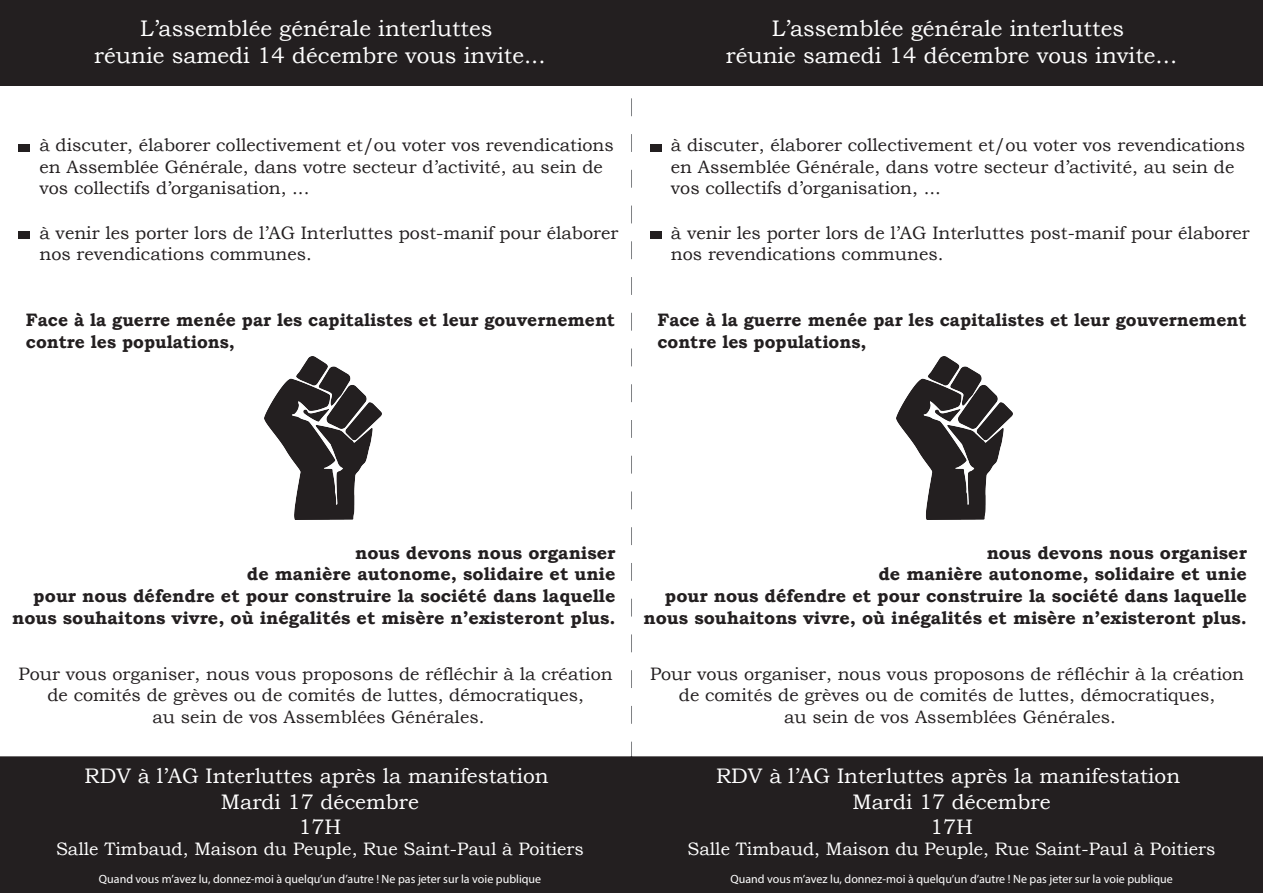
<style>
.page{position:relative;width:1263px;height:893px;background:#fff}
.page>*{position:absolute;margin:0;border:0;box-sizing:border-box;transform-origin:0 0}
.t1{font:22.5px/27px "Bookman Old Style";color:#fff;text-align:center}
.t2{font:21px/25.2px "Bookman Old Style";color:#fff;text-align:center}
.t3{font:18px/21.6px "Bookman Old Style";color:#231f20}
.t4{font:700 18px/21.6px "Bookman Old Style";color:#231f20}
.t5{font:18px "Bookman Old Style";color:#fff}
.t6{font:12px "Myriad Pro";color:#fff}
</style>
<div class="page">
<svg style="left:631px;top:98px;width:1px;height:658px"></svg>
<div style="left:0;top:756px;width:631px;height:137px;background:#231f20"></div>
<div style="left:0;top:0;width:631px;height:86px;background:#231f20"></div>
<div style="left:18px;top:144px;width:12px;height:7px;background:#231f20"></div>
<div style="left:18px;top:232px;width:12px;height:7px;background:#231f20"></div>
<div style="left:631px;top:756px;width:632px;height:137px;background:#231f20"></div>
<div style="left:631px;top:0;width:632px;height:86px;background:#231f20"></div>
<img style="left:896px;top:356px;width:116px;height:163px">
<div style="left:650px;top:144px;width:12px;height:7px;background:#231f20"></div>
<div style="left:650px;top:232px;width:12px;height:7px;background:#231f20"></div>
<img style="left:14px;top:356px;width:561px;height:537px">
<p class="t1" style="left:94px;top:15px;width:453px">L’assemblée générale interluttes<br>réunie samedi 14 décembre vous invite...</p>
<p class="t3" style="left:39px;top:134px;width:576px">à discuter, élaborer collectivement et/ou voter vos revendications en Assemblée Générale, dans votre secteur d’activité, au sein de vos collectifs d’organisation, ...</p>
<p class="t3" style="left:39px;top:222px;width:580px">à venir les porter lors de l’AG Interluttes post-manif pour élaborer nos revendications communes.</p>
<p class="t4" style="left:26px;top:309px;width:590px">Face à la guerre menée par les capitalistes et leur gouvernement contre les populations,</p>
<p class="t1" style="left:726px;top:15px;width:453px">L’assemblée générale interluttes<br>réunie samedi 14 décembre vous invite...</p>
<p class="t3" style="left:671px;top:134px;width:576px">à discuter, élaborer collectivement et/ou voter vos revendications en Assemblée Générale, dans votre secteur d’activité, au sein de vos collectifs d’organisation, ...</p>
<p class="t3" style="left:671px;top:222px;width:580px">à venir les porter lors de l’AG Interluttes post-manif pour élaborer nos revendications communes.</p>
<p class="t4" style="left:657px;top:309px;width:590px">Face à la guerre menée par les capitalistes et leur gouvernement contre les populations,</p>
<p class="t4" style="left:12px;top:542px;width:605px;text-align:right">nous devons nous organiser<br>de manière autonome, solidaire et unie<br>pour nous défendre et pour construire la société dans laquelle nous souhaitons vivre, où inégalités et misère n’existeront plus.</p>
<p class="t3" style="left:19px;top:663px;width:596px;text-align:center">Pour vous organiser, nous vous proposons de réfléchir à la création de comités de grèves ou de comités de luttes, démocratiques,<br>au sein de vos Assemblées Générales.</p>
<p class="t2" style="left:85px;top:764px;width:466px">RDV à l’AG Interluttes après la manifestation<br>Mardi 17 décembre<br>17H</p>
<p class="t5" style="left:56px;top:837px;width:529px">Salle Timbaud, Maison du Peuple, Rue Saint-Paul à Poitiers</p>
<p class="t6" style="left:99px;top:872px;width:444px">Quand vous m’avez lu, donnez-moi à quelqu’un d’autre ! Ne pas jeter sur la voie publique</p>
<p class="t4" style="left:644px;top:542px;width:605px;text-align:right">nous devons nous organiser<br>de manière autonome, solidaire et unie<br>pour nous défendre et pour construire la société dans laquelle nous souhaitons vivre, où inégalités et misère n’existeront plus.</p>
<p class="t3" style="left:650px;top:663px;width:596px;text-align:center">Pour vous organiser, nous vous proposons de réfléchir à la création de comités de grèves ou de comités de luttes, démocratiques,<br>au sein de vos Assemblées Générales.</p>
<p class="t2" style="left:716px;top:764px;width:466px">RDV à l’AG Interluttes après la manifestation<br>Mardi 17 décembre<br>17H</p>
<p class="t5" style="left:688px;top:837px;width:529px">Salle Timbaud, Maison du Peuple, Rue Saint-Paul à Poitiers</p>
<p class="t6" style="left:730px;top:872px;width:444px">Quand vous m’avez lu, donnez-moi à quelqu’un d’autre ! Ne pas jeter sur la voie publique</p>
</div>
